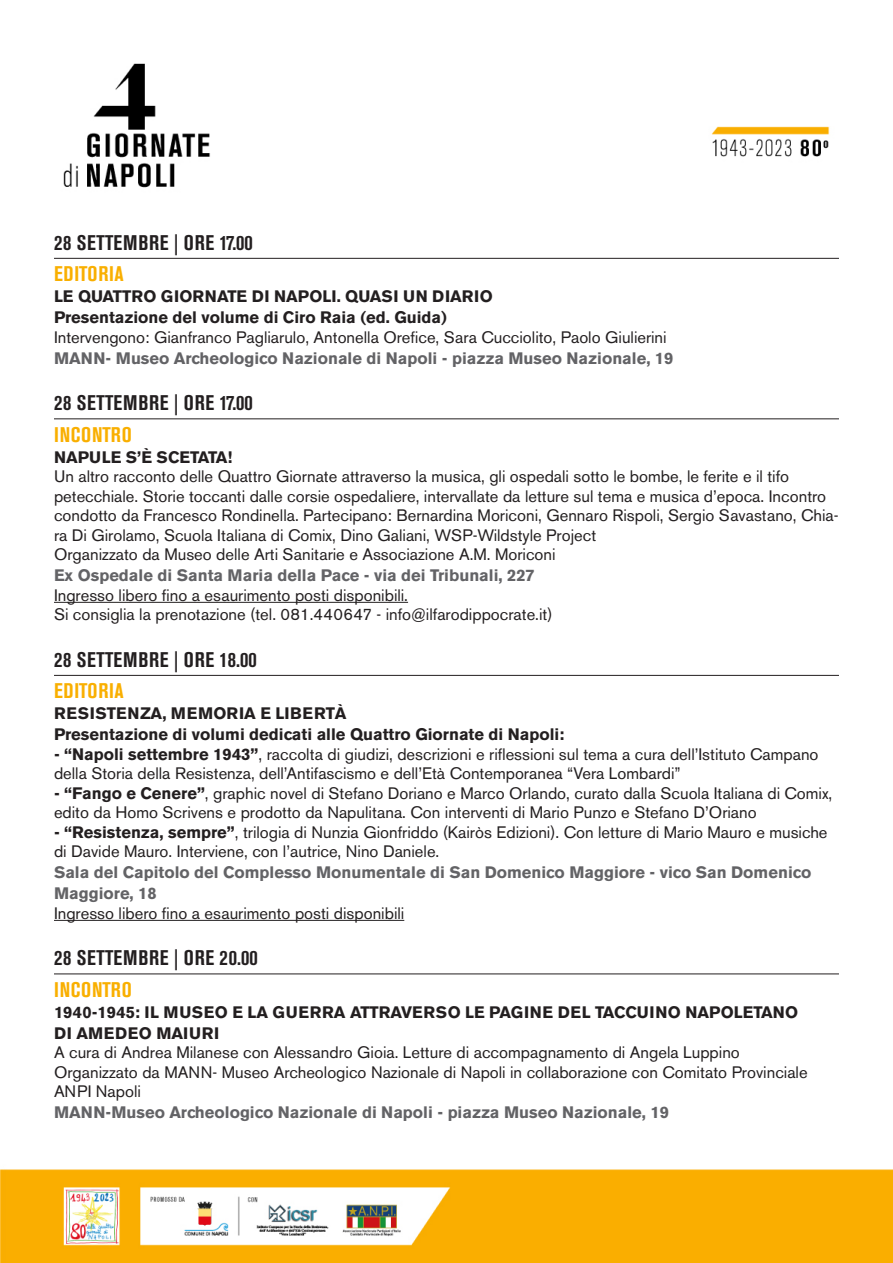
<style>
.page{position:relative;width:893px;height:1263px;background:#fff}
.page>*{position:absolute;margin:0;border:0;box-sizing:border-box;transform-origin:0 0}
.DATA{font:700 condensed 21px "Akzidenz Grotesk BE";letter-spacing:.035em;color:#231f20}
.TIPO{font:700 condensed 21px "Akzidenz Grotesk BE";letter-spacing:.035em;color:#f9af00}
.TESTO{font:16.5px/19.5px "Akzidenz Grotesk BE";color:#231f20}
.LUOGO{font:700 16.5px/21px "Akzidenz Grotesk BE";color:#636366}
.ATTIVITà{font:700 16.5px "Akzidenz Grotesk BE";color:#231f20}
.ATTIVITà-2{font:700 16.5px "Akzidenz Grotesk BE";letter-spacing:.04em;color:#231f20}
.s1{font-weight:700}
</style>
<div class="page">
<img style="left:0;top:63px;width:892px;height:1200px">
<hr style="left:54px;top:258px;width:785px;height:1px;background:#231f20">
<hr style="left:54px;top:419px;width:785px;height:1px;background:#231f20">
<hr style="left:54px;top:602px;width:354px;height:1px;background:#231f20">
<hr style="left:54px;top:675px;width:785px;height:1px;background:#231f20">
<hr style="left:54px;top:920px;width:350px;height:1px;background:#231f20">
<hr style="left:54px;top:974px;width:785px;height:1px;background:#231f20">
<p class="DATA" style="left:54px;top:230px;width:200px">28 SETTEMBRE | ORE 17.00</p>
<p class="TIPO" style="left:54px;top:262px;width:71px">EDITORIA</p>
<p class="ATTIVITà" style="left:54px;top:287px;width:440px">LE QUATTRO GIORNATE DI NAPOLI. QUASI UN DIARIO</p>
<p class="ATTIVITà" style="left:54px;top:308px;width:394px">Presentazione del volume di Ciro Raia (ed. Guida)</p>
<p class="TESTO" style="left:54px;top:327px;width:614px">Intervengono: Gianfranco Pagliarulo, Antonella Orefice, Sara Cucciolito, Paolo Giulierini</p>
<p class="LUOGO" style="left:54px;top:348px;width:621px">MANN- Museo Archeologico Nazionale di Napoli - piazza Museo Nazionale, 19</p>
<p class="DATA" style="left:54px;top:391px;width:200px">28 SETTEMBRE | ORE 17.00</p>
<p class="TIPO" style="left:54px;top:422px;width:79px">INCONTRO</p>
<p class="ATTIVITà" style="left:54px;top:447px;width:180px">NAPULE S’È SCETATA!</p>
<p class="TESTO" style="left:54px;top:467px;width:786px">Un altro racconto delle Quattro Giornate attraverso la musica, gli ospedali sotto le bombe, le ferite e il tifo petecchiale. Storie toccanti dalle corsie ospedaliere, intervallate da letture sul tema e musica d’epoca. Incontro condotto da Francesco Rondinella. Partecipano: Bernardina Moriconi, Gennaro Rispoli, Sergio Savastano, Chia&shy;ra Di Girolamo, Scuola Italiana di Comix, Dino Galiani, WSP-Wildstyle Project</p>
<p class="TESTO" style="left:54px;top:545px;width:503px">Organizzato da Museo delle Arti Sanitarie e Associazione A.M. Moriconi</p>
<p class="LUOGO" style="left:54px;top:565px;width:482px">Ex Ospedale di Santa Maria della Pace - via dei Tribunali, 227</p>
<p class="TESTO" style="left:54px;top:585px;width:356px">Ingresso libero fino a esaurimento posti disponibili.</p>
<p class="TESTO" style="left:54px;top:605px;width:500px">Si consiglia la prenotazione (tel. 081.440647 - info@ilfarodippocrate.it)</p>
<p class="DATA" style="left:54px;top:647px;width:204px">28 SETTEMBRE | ORE 18.00</p>
<p class="TIPO" style="left:54px;top:679px;width:71px">EDITORIA</p>
<p class="ATTIVITà-2" style="left:54px;top:704px;width:294px">RESISTENZA, MEMORIA E LIBERTÀ</p>
<p class="ATTIVITà" style="left:54px;top:725px;width:512px">Presentazione di volumi dedicati alle Quattro Giornate di Napoli:</p>
<p class="TESTO" style="left:54px;top:744px;width:766px"><span class="s1">- “Napoli settembre 1943”</span>, raccolta di giudizi, descrizioni e riflessioni sul tema a cura dell’Istituto Campano della Storia della Resistenza, dell’Antifascismo e dell’Età Contemporanea “Vera Lombardi”</p>
<p class="TESTO" style="left:54px;top:783px;width:780px"><span class="s1">- “Fango e Cenere”</span>, graphic novel di Stefano Doriano e Marco Orlando, curato dalla Scuola Italiana di Comix, edito da Homo Scrivens e prodotto da Napulitana. Con interventi di Mario Punzo e Stefano D’Oriano</p>
<p class="TESTO" style="left:54px;top:822px;width:775px"><span class="s1">- “Resistenza, sempre”</span>, trilogia di Nunzia Gionfriddo (Kairòs Edizioni). Con letture di Mario Mauro e musiche di Davide Mauro. Interviene, con l’autrice, Nino Daniele.</p>
<p class="LUOGO" style="left:54px;top:862px;width:759px">Sala del Capitolo del Complesso Monumentale di San Domenico Maggiore - vico San Domenico<br>Maggiore, 18</p>
<p class="TESTO" style="left:54px;top:903px;width:352px">Ingresso libero fino a esaurimento posti disponibili</p>
<p class="DATA" style="left:54px;top:946px;width:205px">28 SETTEMBRE | ORE 20.00</p>
<p class="TIPO" style="left:54px;top:977px;width:79px">INCONTRO</p>
<p class="ATTIVITà" style="left:54px;top:1002px;width:746px">1940-1945: IL MUSEO E LA GUERRA ATTRAVERSO LE PAGINE DEL TACCUINO NAPOLETANO</p>
<p class="ATTIVITà-2" style="left:54px;top:1023px;width:167px">DI AMEDEO MAIURI</p>
<p class="TESTO" style="left:54px;top:1043px;width:687px">A cura di Andrea Milanese con Alessandro Gioia. Letture di accompagnamento di Angela Luppino</p>
<p class="TESTO" style="left:54px;top:1062px;width:755px">Organizzato da MANN- Museo Archeologico Nazionale di Napoli in collaborazione con Comitato Provinciale<br>ANPI Napoli</p>
<p class="LUOGO" style="left:54px;top:1102px;width:616px">MANN-Museo Archeologico Nazionale di Napoli - piazza Museo Nazionale, 19</p>
</div>
